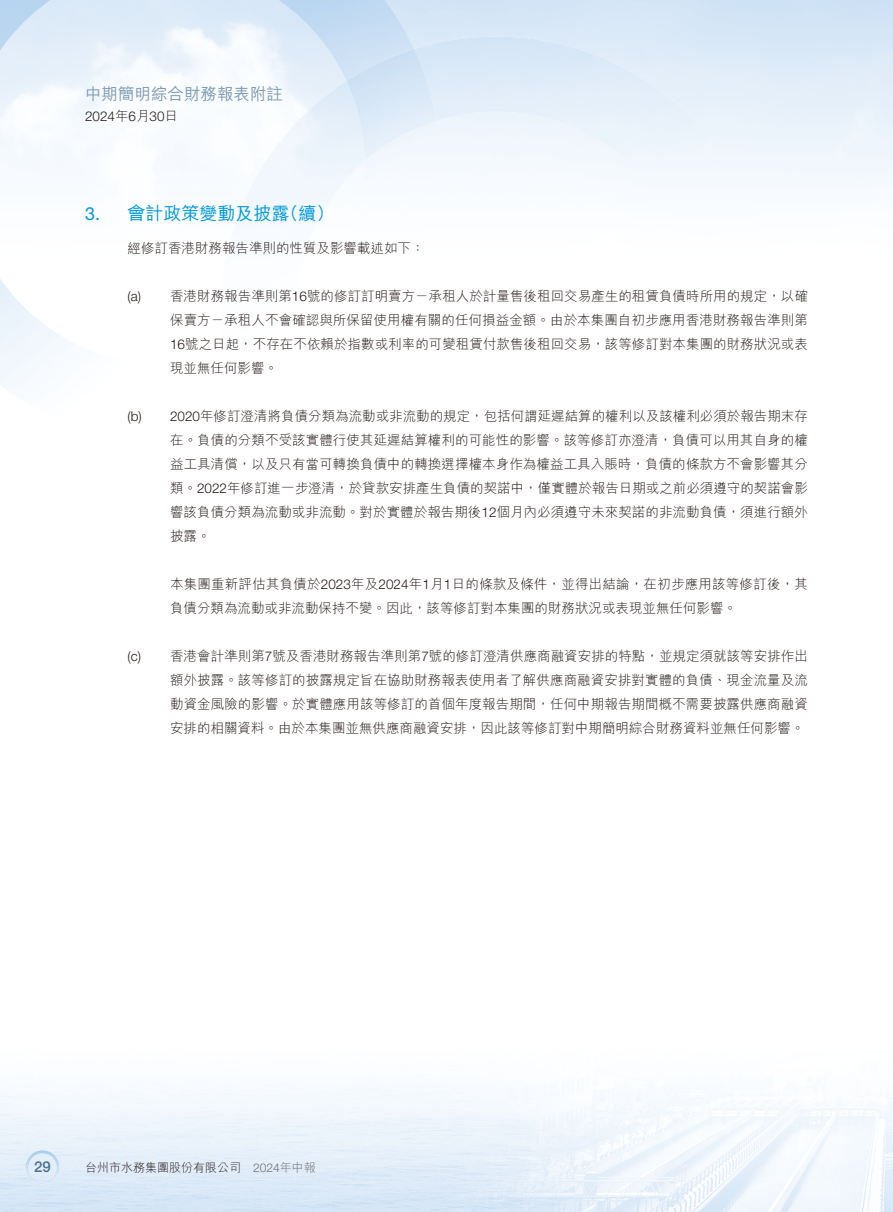
<style>
.page{position:relative;width:893px;height:1212px;background:#fff}
.page>*{position:absolute;margin:0;border:0;box-sizing:border-box;transform-origin:0 0}
.t1{font:18px "M Hei HK Medium E Ten B5 H";color:#0099d8}
.t2{font:16.5px "M Hei HK Medium E Ten B5 H";color:#7e9ab2}
.t3{font:500 15px "Helvetica Neue LT Std";color:#497290}
.t4{font:13.5px/24px "M Hei HK Light E Ten B5 H";color:#231916;text-align:justify}
.t5{font:300 13.5px "Helvetica Neue LT Std";color:#231916}
.t6{font:12px "M Hei HK Light E Ten B5 H";color:#231916}
.s1{font-family:"M Hei HK Light E Ten B5 H";font-weight:400}
.s2{font-family:"Helvetica Neue LT Std"}
.s3{font-family:"Helvetica Neue LT Std";font-weight:300}
.s4{font-family:"Helvetica Neue LT Std";font-weight:300;color:#717171}
.s5{color:#717171}
</style>
<div class="page">
<img style="left:0;top:0;width:893px;height:1212px">
<img style="left:0;top:0;width:132px;height:30px">
<img style="left:234px;top:0;width:206px;height:30px">
<img style="left:0;top:29px;width:30px;height:103px">
<img style="left:286px;top:29px;width:154px;height:20px">
<img style="left:436px;top:137px;width:4px;height:201px">
<img style="left:0;top:234px;width:30px;height:206px">
<img style="left:29px;top:286px;width:52px;height:154px">
<img style="left:81px;top:337px;width:140px;height:103px">
<img style="left:320px;top:37px;width:352px;height:49px">
<div style="left:436px;top:86px;width:286px;height:51px;background:#e7f1fa"></div>
<img style="left:221px;top:136px;width:49px;height:351px">
<div style="left:571px;top:136px;width:200px;height:51px;background:#f1f7fc"></div>
<img style="left:621px;top:186px;width:150px;height:51px">
<img style="left:671px;top:236px;width:100px;height:251px">
<img style="left:270px;top:427px;width:101px;height:111px">
<img style="left:621px;top:387px;width:51px;height:200px">
<img style="left:371px;top:437px;width:51px;height:150px">
<img style="left:571px;top:437px;width:51px;height:150px">
<img style="left:421px;top:487px;width:151px;height:100px">
<img style="left:671px;top:487px;width:51px;height:51px">
<img style="left:320px;top:537px;width:51px;height:50px">
<img style="left:225px;top:49px;width:211px;height:378px">
<img style="left:26px;top:1150px;width:34px;height:34px">
<p class="t2" style="left:85px;top:87px;width:199px">中期簡明綜合財務報表附註</p>
<p class="t5" style="left:85px;top:111px;width:95px">2024<span class="s1">年</span>6<span class="s1">月</span>30<span class="s1">日</span></p>
<h1 class="t1" style="left:85px;top:207px;width:251px"><span class="s2">3.</span> 會計政策變動及披露（續）</h1>
<p class="t4" style="left:128px;top:238px;width:298px">經修訂香港財務報告準則的性質及影響載述如下：</p>
<p class="t4" style="left:170px;top:286px;width:639px;text-indent:-43px"><span class="s3">(a)</span> 香港財務報告準則第<span class="s3">16</span>號的修訂訂明賣方－承租人於計量售後租回交易產生的租賃負債時所用的規定，以確保賣方－承租人不會確認與所保留使用權有關的任何損益金額。由於本集團自初步應用香港財務報告準則第<span class="s3">16</span>號之日起，不存在不依賴於指數或利率的可變租賃付款售後租回交易，該等修訂對本集團的財務狀況或表現並無任何影響。</p>
<p class="t4" style="left:170px;top:406px;width:639px;text-indent:-43px"><span class="s3">(b) 2020</span>年修訂澄清將負債分類為流動或非流動的規定，包括何謂延遲結算的權利以及該權利必須於報告期末存在。負債的分類不受該實體行使其延遲結算權利的可能性的影響。該等修訂亦澄清，負債可以用其自身的權益工具清償，以及只有當可轉換負債中的轉換選擇權本身作為權益工具入賬時，負債的條款方不會影響其分類。<span class="s3">2022</span>年修訂進一步澄清，於貸款安排產生負債的契諾中，僅實體於報告日期或之前必須遵守的契諾會影響該負債分類為流動或非流動。對於實體於報告期後<span class="s3">12</span>個月內必須遵守未來契諾的非流動負債，須進行額外披露。</p>
<p class="t4" style="left:170px;top:574px;width:639px">本集團重新評估其負債於<span class="s3">2023</span>年及<span class="s3">2024</span>年<span class="s3">1</span>月<span class="s3">1</span>日的條款及條件，並得出結論，在初步應用該等修訂後，其負債分類為流動或非流動保持不變。因此，該等修訂對本集團的財務狀況或表現並無任何影響。</p>
<p class="t4" style="left:170px;top:646px;width:639px;text-indent:-43px"><span class="s3">(c)</span> 香港會計準則第<span class="s3">7</span>號及香港財務報告準則第<span class="s3">7</span>號的修訂澄清供應商融資安排的特點，並規定須就該等安排作出額外披露。該等修訂的披露規定旨在協助財務報表使用者了解供應商融資安排對實體的負債、現金流量及流動資金風險的影響。於實體應用該等修訂的首個年度報告期間，任何中期報告期間概不需要披露供應商融資安排的相關資料。由於本集團並無供應商融資安排，因此該等修訂對中期簡明綜合財務資料並無任何影響。</p>
<p class="t3" style="left:34px;top:1161px;width:18px">29</p>
<p class="t6" style="left:85px;top:1163px;width:232px">台州市水務集團股份有限公司 <span class="s4">2024</span><span class="s5">年中報</span></p>
</div>
